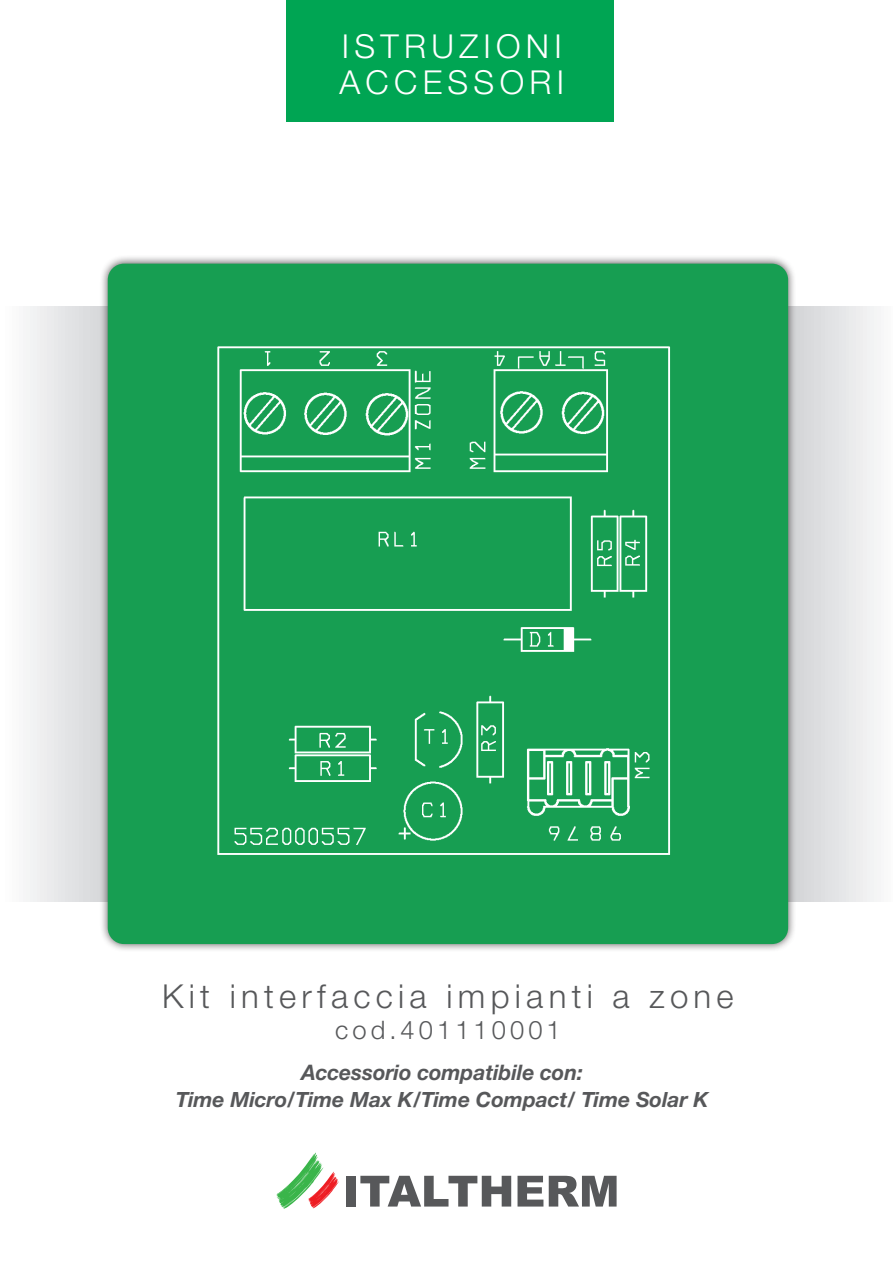
<style>
.page{position:relative;width:893px;height:1263px;background:#fff}
.page>*{position:absolute;margin:0;border:0;box-sizing:border-box;transform-origin:0 0}
.t1{font:300 33px "Helvetica Neue LT Std";letter-spacing:.16em;color:#57585a}
.t2{font:300 33px/36px "Helvetica Neue LT Std";letter-spacing:.16em;color:#fff}
.t3{font:300 25.5px "Helvetica Neue LT Std";letter-spacing:.16em;color:#57585a}
.t4{font:italic 700 21.45px "Helvetica Neue LT Std";color:#57585a}
.t5{font:italic 700 21px "Helvetica Neue LT Std";color:#57585a}
</style>
<div class="page">
<div style="left:286px;top:0;width:327px;height:121px;background:#00a553"></div>
<div style="left:346px;top:1176px;width:10px;height:30px;background:#57585a"></div>
<svg style="left:360px;top:1176px;width:151px;height:30px"></svg>
<svg style="left:517px;top:1176px;width:26px;height:30px"></svg>
<svg style="left:549px;top:1176px;width:68px;height:30px"></svg>
<svg style="left:276px;top:1152px;width:63px;height:57px"></svg>
<svg style="left:26px;top:306px;width:851px;height:595px;background:#e4e5e7"></svg>
<div style="left:99px;top:255px;width:697px;height:697px;background:#231f20;opacity:.75"></div>
<div style="left:108px;top:264px;width:680px;height:680px;background:#179e52;border-radius:16px"></div>
<img style="left:217px;top:346px;width:454px;height:509px">
<h1 class="t2" style="left:340px;top:27px;width:226px">ISTRUZIONI<br>ACCESSORI</h1>
<h1 class="t1" style="left:162px;top:976px;width:573px">Kit interfaccia impianti a zone</h1>
<p class="t3" style="left:335px;top:1014px;width:227px">cod.401110001</p>
<p class="t4" style="left:301px;top:1059px;width:283px">Accessorio compatibile con:</p>
<p class="t5" style="left:176px;top:1086px;width:534px">Time Micro/Time Max K/Time Compact/ Time Solar K</p>
</div>
